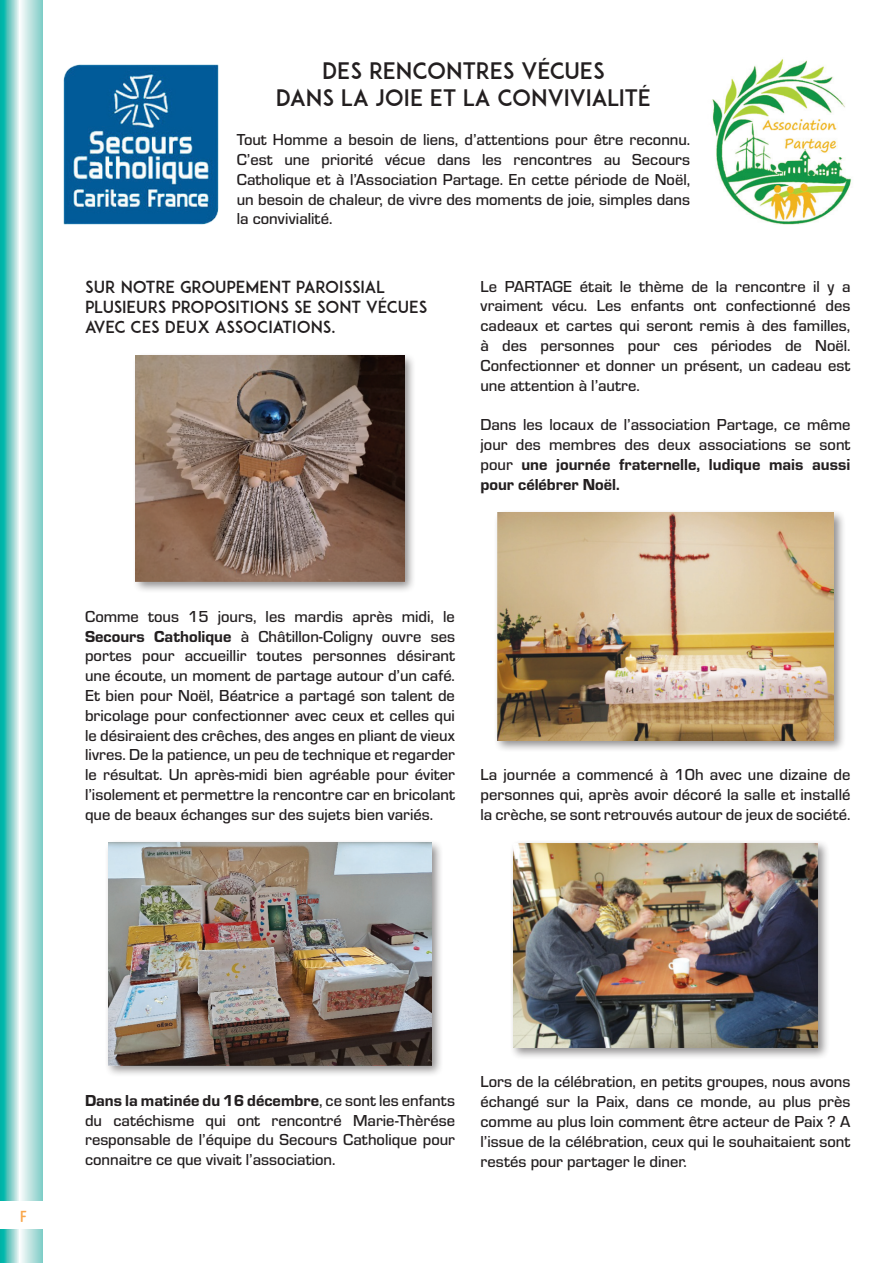
<style>
.page{position:relative;width:893px;height:1263px;background:#fff}
.page>*{position:absolute;margin:0;border:0;box-sizing:border-box;transform-origin:0 0}
.t1{font:22.5px/27px "ADAM.CGPRO";color:#231f20;text-align:center}
.t2{font:500 16.5px/19.8px "Eurostile";color:#231f20;text-align:justify}
.t3{font:16.5px/19.8px "Eurostile Hea";color:#231f20}
.t4{font:16.5px/19.8px "ADAM.CGPRO";color:#231f20}
.t5{font:700 16.5px "Cholla Sans OT";color:#f9a64a}
.s1{font-family:"Eurostile";font-weight:500}
.s2{font-family:"Eurostile Hea";font-weight:400}
</style>
<div class="page">
<svg style="left:0;top:0;width:43px;height:1263px;background:#97d9d5"></svg>
<div style="left:0;top:1201px;width:43px;height:28px;background:#fff"></div>
<div style="left:132px;top:352px;width:284px;height:242px;background:#231f20;opacity:.5"></div>
<img style="left:136px;top:356px;width:268px;height:226px">
<div style="left:105px;top:839px;width:339px;height:239px;background:#231f20;opacity:.5"></div>
<img style="left:109px;top:843px;width:322px;height:223px">
<div style="left:493px;top:509px;width:353px;height:244px;background:#231f20;opacity:.5"></div>
<img style="left:497px;top:513px;width:337px;height:228px">
<div style="left:509px;top:839px;width:321px;height:221px;background:#231f20;opacity:.5"></div>
<img style="left:513px;top:843px;width:305px;height:205px">
<img style="left:64px;top:65px;width:154px;height:160px">
<img style="left:712px;top:59px;width:140px;height:165px">
<h1 class="t1" style="left:276px;top:57px;width:377px">DES RENCONTRES VÉCUES<br>DANS LA JOIE ET LA CONVIVIALITÉ</h1>
<p class="t2" style="left:237px;top:129px;width:455px">Tout Homme a besoin de liens, d’attentions pour être reconnu.<br>C’est une priorité vécue dans les rencontres au Secours Catholique et à l’Association Partage. En cette période de Noël, un besoin de chaleur, de vivre des moments de joie, simples dans la convivialité.</p>
<p class="t4" style="left:85px;top:277px;width:344px">SUR NOTRE GROUPEMENT PAROISSIAL<br>PLUSIEURS PROPOSITIONS SE SONT VÉCUES<br>AVEC CES DEUX ASSOCIATIONS.</p>
<p class="t2" style="left:480px;top:275px;width:371px">Le PARTAGE était le thème de la rencontre il y a vraiment vécu. Les enfants ont confectionné des cadeaux et cartes qui seront remis à des familles, à des personnes pour ces périodes de Noël.<br>Confectionner et donner un présent, un cadeau est une attention à l’autre.</p>
<p class="t2" style="left:480px;top:414px;width:371px">Dans les locaux de l’association Partage, ce même jour des membres des deux associations se sont</p>
<p class="t3" style="left:480px;top:453px;width:371px"><span class="s1">pour</span> une journée fraternelle, ludique mais aussi pour célébrer Noël.</p>
<p class="t2" style="left:85px;top:605px;width:371px">Comme tous 15 jours, les mardis après midi, le <span class="s2">Secours Catholique</span> à Châtillon-Coligny ouvre ses portes pour accueillir toutes personnes désirant une écoute, un moment de partage autour d’un café.<br>Et bien pour Noël, Béatrice a partagé son talent de bricolage pour confectionner avec ceux et celles qui le désiraient des crêches, des anges en pliant de vieux livres. De la patience, un peu de technique et regarder le résultat. Un après-midi bien agréable pour éviter l’isolement et permettre la rencontre car en bricolant que de beaux échanges sur des sujets bien variés.</p>
<p class="t2" style="left:480px;top:764px;width:371px">La journée a commencé à 10h avec une dizaine de personnes qui, après avoir décoré la salle et installé la crèche, se sont retrouvés autour de jeux de société.</p>
<p class="t5" style="left:20px;top:1208px;width:8px">F</p>
<p class="t3" style="left:85px;top:1089px;width:371px">Dans la matinée du 16 décembre<span class="s1">, ce sont les enfants</span></p>
<p class="t2" style="left:85px;top:1109px;width:371px">du catéchisme qui ont rencontré Marie-Thèrése responsable de l’équipe du Secours Catholique pour connaitre ce que vivait l’association.</p>
<p class="t2" style="left:480px;top:1071px;width:371px">Lors de la célébration, en petits groupes, nous avons échangé sur la Paix, dans ce monde, au plus près comme au plus loin comment être acteur de Paix ? A l’issue de la célébration, ceux qui le souhaitaient sont restés pour partager le diner.</p>
</div>
